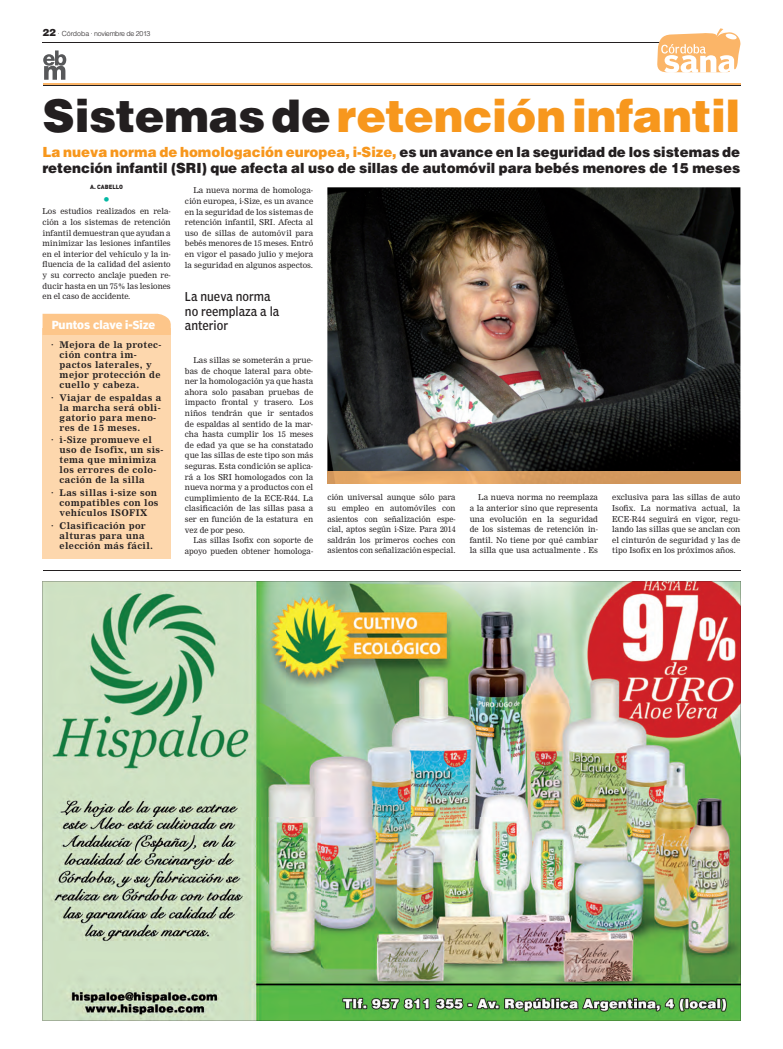
<style>
.page{position:relative;width:783px;height:1049px;background:#fff}
.page>*{position:absolute;margin:0;border:0;box-sizing:border-box;transform-origin:0 0}
.t1{font:900 45px "Helvetica";letter-spacing:-.01em;color:#f7971d}
.t2{font:900 14px/16px "Helvetica";color:#231f20;scale:.96 1}
.t3{font:14px "DIN";color:#03b8a4}
.t4{font:condensed 12px/14.4px "Poynter Agate One";color:#231f20;scale:.95 1}
.t5{font:700 11px "Poynter Agate One";color:#fff}
.t6{font:700 9px/10px "Nimrod";letter-spacing:.04em;color:#231f20}
.t7{font:8px/10.6px "Nimrod";color:#231f20;text-align:justify}
.t8{font:300 7px "Helvetica";letter-spacing:-.03em;color:#231f20}
.t9{font:900 6px "DIN";color:#231f20}
.s1{font-weight:900;font-size:10px}
.s2{color:#231f20}
.s3{color:#f7971d}
</style>
<div class="page">
<hr style="left:43px;top:42px;width:644px;height:1px;background:#231f20">
<svg style="left:657px;top:28px;width:83px;height:45px"></svg>
<hr style="left:43px;top:83px;width:697px;height:2px;background:#fbb568">
<hr style="left:43px;top:85px;width:697px;height:1px;background:#231f20">
<svg style="left:43px;top:50px;width:23px;height:30px"></svg>
<hr style="left:43px;top:570px;width:697px;height:1px;background:#231f20">
<img style="left:42px;top:581px;width:698px;height:440px">
<img style="left:327px;top:187px;width:413px;height:284px">
<img style="left:327px;top:471px;width:413px;height:12px">
<div style="left:43px;top:328px;width:128px;height:231px;background:#fdd7ad"></div>
<div style="left:43px;top:313px;width:128px;height:22px;background:#fdc68a"></div>
<p class="t8" style="left:43px;top:31px;width:109px"><span class="s1">22</span> · Córdoba · noviembre de 2013</p>
<h1 class="t1" style="left:43px;top:100px;width:699px"><span class="s2">Sistemas de</span> retención infantil</h1>
<h2 class="t2" style="left:43px;top:145px;width:728px"><span class="s3">La nueva norma de homologación europea, i-Size,</span> es un avance en la seguridad de los sistemas de retención infantil (SRI) que afecta al uso de sillas de automóvil para bebés menores de 15 meses</h2>
<p class="t7" style="left:185px;top:186px;width:130px;text-indent:9px">La nueva norma de homologa&shy;ción europea, i-Size, es un avance en la seguridad de los sistemas de retención infantil, SRI. Afecta al uso de sillas de automóvil para bebés menores de 15 meses. Entró en vigor el pasado julio y mejora la seguridad en algunos aspectos.</p>
<p class="t9" style="left:90px;top:185px;width:34px">A. CABELLO</p>
<h2 class="t3" style="left:103px;top:194px;width:9px">•</h2>
<p class="t7" style="left:43px;top:207px;width:130px">Los estudios realizados en rela&shy;ción a los sistemas de retención infantil demuestran que ayudan a minimizar las lesiones infantiles en el interior del vehículo y la in&shy;fluencia de la calidad del asiento y su correcto anclaje pueden re&shy;ducir hasta en un 75% las lesiones en el caso de accidente.</p>
<h3 class="t4" style="left:185px;top:290px;width:101px">La nueva norma no reemplaza a la anterior</h3>
<h3 class="t5" style="left:52px;top:320px;width:105px">Puntos clave i-Size</h3>
<p class="t6" style="left:60px;top:340px;width:103px;text-indent:-9px">· Mejora de la protec&shy;ción contra im&shy;pactos laterales, y mejor protección de cuello y cabeza.</p>
<p class="t6" style="left:60px;top:393px;width:103px;text-indent:-9px">· Viajar de espaldas a la marcha será obli&shy;gatorio para meno&shy;res de 15 meses.</p>
<p class="t6" style="left:60px;top:436px;width:105px;text-indent:-9px">· i-Size promueve el uso de Isofix, un sis&shy;tema que minimiza los errores de colo&shy;cación de la silla</p>
<p class="t6" style="left:60px;top:489px;width:100px;text-indent:-9px">· Las sillas i-size son compatibles con los vehículos ISOFIX</p>
<p class="t6" style="left:60px;top:521px;width:95px;text-indent:-9px">· Clasificación por alturas para una elección más fácil.</p>
<p class="t7" style="left:185px;top:355px;width:130px;text-indent:9px">Las sillas se someterán a prue&shy;bas de choque lateral para obte&shy;ner la homologación ya que hasta ahora solo pasaban pruebas de impacto frontal y trasero. Los niños tendrán que ir sentados de espaldas al sentido de la mar&shy;cha hasta cumplir los 15 meses de edad ya que se ha constatado que las sillas de este tipo son más seguras. Esta condición se aplica&shy;rá a los SRI homologados con la nueva norma y a productos con el cumplimiento de la ECE-R44. La clasificación de las sillas pasa a ser en función de la estatura en vez de por peso.</p>
<p class="t7" style="left:185px;top:536px;width:130px;text-align:right">Las sillas Isofix con soporte de apoyo pueden obtener homologa-</p>
<p class="t7" style="left:327px;top:493px;width:130px">ción universal aunque sólo para su empleo en automóviles con asientos con señalización espe&shy;cial, aptos según i-Size. Para 2014 saldrán los primeros coches con asientos con señalización especial.</p>
<p class="t7" style="left:469px;top:493px;width:130px;text-indent:9px">La nueva norma no reemplaza a la anterior sino que representa una evolución en la seguridad de los sistemas de retención in&shy;fantil. No tiene por qué cambiar la silla que usa actualmente . Es</p>
<p class="t7" style="left:612px;top:493px;width:130px">exclusiva para las sillas de auto Isofix. La normativa actual, la ECE-R44 seguirá en vigor, regu&shy;lando las sillas que se anclan con el cinturón de seguridad y las de tipo Isofix en los próximos años.</p>
</div>
